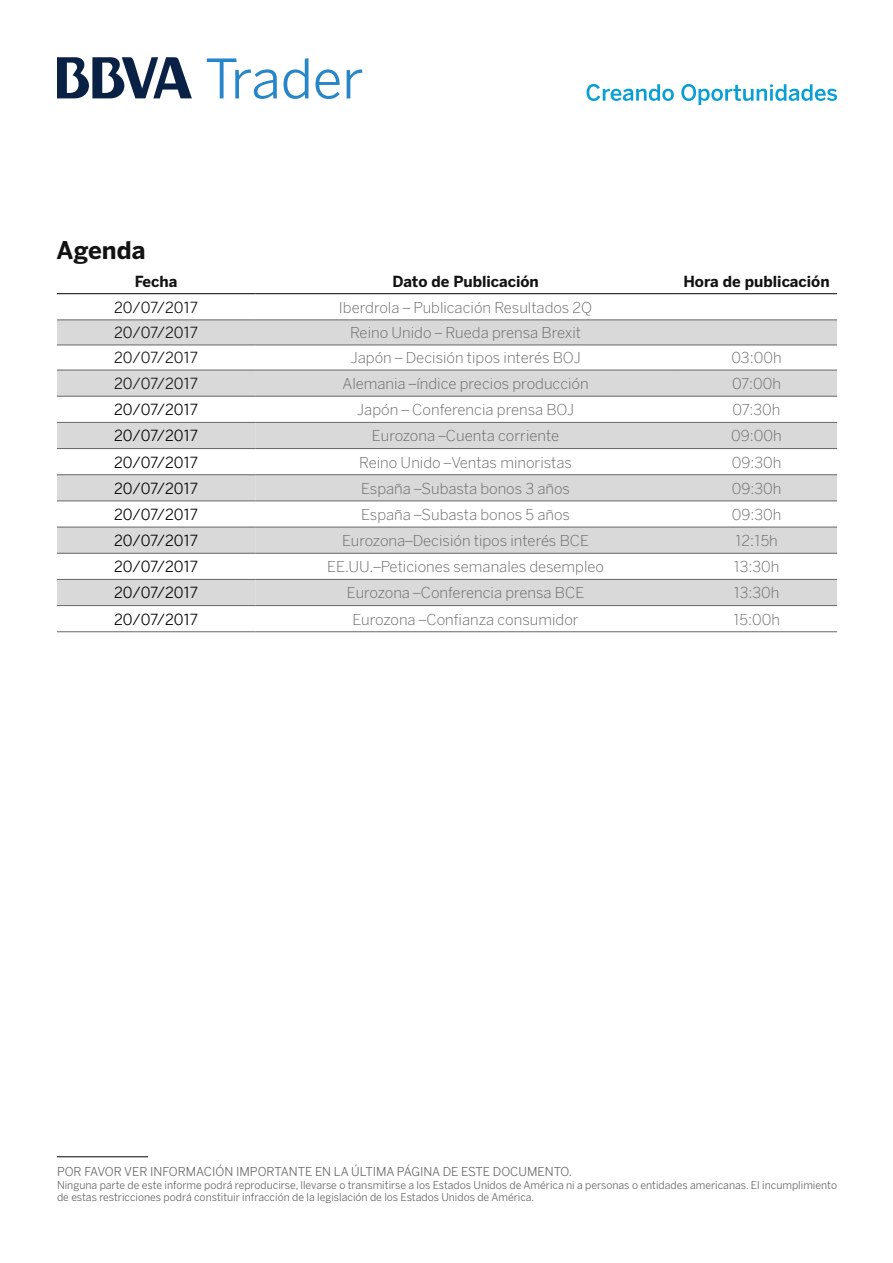
<style>
.page{position:relative;width:893px;height:1263px;background:#fff}
.page>*{position:absolute;margin:0;border:0;box-sizing:border-box;transform-origin:0 0}
.t1{font:54px "BBVA Benton Sans";color:#2786c9}
.t2{font:700 24px "BBVA Benton Sans";color:#121212}
.t3{font:300 15px "BBVA Benton Sans";color:#666}
.t4{font:15px "BBVA Benton Sans";letter-spacing:-.01em;color:#000}
.t5{font:15px "BBVA Benton Sans";letter-spacing:-.01em;color:#121212}
.t6{font:700 15px "BBVA Benton Sans";color:#121212}
.t7{font:12px "BBVA Benton Sans";color:#666}
.t8{font:10.5px/12.6px "BBVA Benton Sans";color:#666}
</style>
<div class="page">
<svg style="left:57px;top:321px;width:780px;height:284px;fill:#d9d9d9"></svg>
<svg style="left:255px;top:423px;width:421px;height:182px;fill:#d9d9d9"></svg>
<svg style="left:57px;top:606px;width:780px;height:1px"></svg>
<hr style="left:57px;top:320px;width:198px;height:1px;background:#666">
<hr style="left:255px;top:320px;width:421px;height:1px;background:#666">
<hr style="left:676px;top:320px;width:161px;height:1px;background:#666">
<hr style="left:57px;top:345px;width:198px;height:1px;background:#666">
<hr style="left:255px;top:345px;width:421px;height:1px;background:#666">
<hr style="left:676px;top:345px;width:161px;height:1px;background:#666">
<hr style="left:57px;top:370px;width:198px;height:1px;background:#666">
<hr style="left:255px;top:370px;width:421px;height:1px;background:#666">
<hr style="left:676px;top:370px;width:161px;height:1px;background:#666">
<hr style="left:57px;top:293px;width:198px;height:1px;background:#000">
<hr style="left:255px;top:293px;width:421px;height:1px;background:#000">
<hr style="left:676px;top:293px;width:161px;height:1px;background:#000">
<hr style="left:57px;top:396px;width:198px;height:1px;background:#666">
<hr style="left:57px;top:422px;width:198px;height:1px;background:#666">
<hr style="left:57px;top:448px;width:198px;height:1px;background:#666">
<hr style="left:57px;top:474px;width:198px;height:1px;background:#666">
<hr style="left:57px;top:501px;width:198px;height:1px;background:#666">
<hr style="left:57px;top:527px;width:198px;height:1px;background:#666">
<hr style="left:57px;top:553px;width:198px;height:1px;background:#666">
<hr style="left:57px;top:579px;width:198px;height:1px;background:#666">
<hr style="left:57px;top:605px;width:198px;height:1px;background:#666">
<hr style="left:57px;top:631px;width:198px;height:1px;background:#666">
<hr style="left:255px;top:396px;width:421px;height:1px;background:#666">
<hr style="left:255px;top:422px;width:421px;height:1px;background:#666">
<hr style="left:255px;top:448px;width:421px;height:1px;background:#666">
<hr style="left:255px;top:474px;width:421px;height:1px;background:#666">
<hr style="left:255px;top:501px;width:421px;height:1px;background:#666">
<hr style="left:255px;top:527px;width:421px;height:1px;background:#666">
<hr style="left:255px;top:553px;width:421px;height:1px;background:#666">
<hr style="left:255px;top:579px;width:421px;height:1px;background:#666">
<hr style="left:255px;top:605px;width:421px;height:1px;background:#666">
<hr style="left:255px;top:631px;width:421px;height:1px;background:#666">
<hr style="left:676px;top:396px;width:161px;height:1px;background:#666">
<hr style="left:676px;top:422px;width:161px;height:1px;background:#666">
<hr style="left:676px;top:448px;width:161px;height:1px;background:#666">
<hr style="left:676px;top:474px;width:161px;height:1px;background:#666">
<hr style="left:676px;top:501px;width:161px;height:1px;background:#666">
<hr style="left:676px;top:527px;width:161px;height:1px;background:#666">
<hr style="left:676px;top:553px;width:161px;height:1px;background:#666">
<hr style="left:676px;top:579px;width:161px;height:1px;background:#666">
<hr style="left:676px;top:605px;width:161px;height:1px;background:#666">
<hr style="left:676px;top:631px;width:161px;height:1px;background:#666">
<hr style="left:57px;top:1156px;width:91px;height:1px;background:#000">
<svg style="left:57px;top:57px;width:135px;height:41px"></svg>
<svg style="left:586px;top:84px;width:88px;height:17px"></svg>
<svg style="left:681px;top:84px;width:156px;height:21px"></svg>
<p class="t1" style="left:205px;top:47px;width:160px">Trader</p>
<p class="t2" style="left:57px;top:235px;width:90px">Agenda</p>
<p class="t6" style="left:135px;top:272px;width:44px">Fecha</p>
<p class="t6" style="left:392px;top:272px;width:148px">Dato de Publicación</p>
<p class="t6" style="left:683px;top:272px;width:148px">Hora de publicación</p>
<p class="t5" style="left:114px;top:298px;width:85px">20/07/2017</p>
<p class="t3" style="left:339px;top:298px;width:255px">Iberdrola – Publicación Resultados 2Q</p>
<p class="t5" style="left:114px;top:324px;width:85px">20/07/2017</p>
<p class="t3" style="left:350px;top:324px;width:232px">Reino Unido – Rueda prensa Brexit</p>
<p class="t5" style="left:114px;top:349px;width:85px">20/07/2017</p>
<p class="t3" style="left:350px;top:349px;width:232px">Japón – Decisión tipos interés BOJ</p>
<p class="t3" style="left:731px;top:349px;width:52px">03:00h</p>
<p class="t5" style="left:114px;top:375px;width:85px">20/07/2017</p>
<p class="t3" style="left:342px;top:375px;width:248px">Alemania –índice precios producción</p>
<p class="t3" style="left:732px;top:375px;width:50px">07:00h</p>
<p class="t4" style="left:114px;top:401px;width:85px">20/07/2017</p>
<p class="t3" style="left:357px;top:401px;width:219px">Japón – Conferencia prensa BOJ</p>
<p class="t3" style="left:732px;top:401px;width:49px">07:30h</p>
<p class="t4" style="left:114px;top:427px;width:85px">20/07/2017</p>
<p class="t3" style="left:372px;top:427px;width:189px">Eurozona –Cuenta corriente</p>
<p class="t3" style="left:731px;top:427px;width:52px">09:00h</p>
<p class="t4" style="left:114px;top:453px;width:85px">20/07/2017</p>
<p class="t3" style="left:359px;top:453px;width:214px">Reino Unido –Ventas minoristas</p>
<p class="t3" style="left:732px;top:453px;width:51px">09:30h</p>
<p class="t4" style="left:114px;top:479px;width:85px">20/07/2017</p>
<p class="t3" style="left:361px;top:479px;width:210px">España –Subasta bonos 3 años</p>
<p class="t3" style="left:732px;top:479px;width:51px">09:30h</p>
<p class="t4" style="left:114px;top:505px;width:85px">20/07/2017</p>
<p class="t3" style="left:361px;top:506px;width:210px">España –Subasta bonos 5 años</p>
<p class="t3" style="left:732px;top:506px;width:51px">09:30h</p>
<p class="t4" style="left:114px;top:532px;width:85px">20/07/2017</p>
<p class="t3" style="left:342px;top:532px;width:249px">Eurozona–Decisión tipos interés BCE</p>
<p class="t3" style="left:735px;top:532px;width:44px">12:15h</p>
<p class="t4" style="left:114px;top:558px;width:85px">20/07/2017</p>
<p class="t3" style="left:327px;top:558px;width:279px">EE.UU.–Peticiones semanales desempleo</p>
<p class="t3" style="left:734px;top:558px;width:47px">13:30h</p>
<p class="t4" style="left:114px;top:584px;width:85px">20/07/2017</p>
<p class="t3" style="left:347px;top:584px;width:239px">Eurozona –Conferencia prensa BCE</p>
<p class="t3" style="left:734px;top:584px;width:47px">13:30h</p>
<p class="t4" style="left:114px;top:610px;width:85px">20/07/2017</p>
<p class="t3" style="left:352px;top:610px;width:228px">Eurozona –Confianza consumidor</p>
<p class="t3" style="left:733px;top:610px;width:48px">15:00h</p>
<p class="t7" style="left:57px;top:1165px;width:517px">POR FAVOR VER INFORMACIÓN IMPORTANTE EN LA ÚLTIMA PÁGINA DE ESTE DOCUMENTO.</p>
<p class="t8" style="left:57px;top:1179px;width:782px">Ninguna parte de este informe podrá reproducirse, llevarse o transmitirse a los Estados Unidos de América ni a personas o entidades americanas. El incumplimiento de estas restricciones podrá constituir infracción de la legislación de los Estados Unidos de América.</p>
</div>
